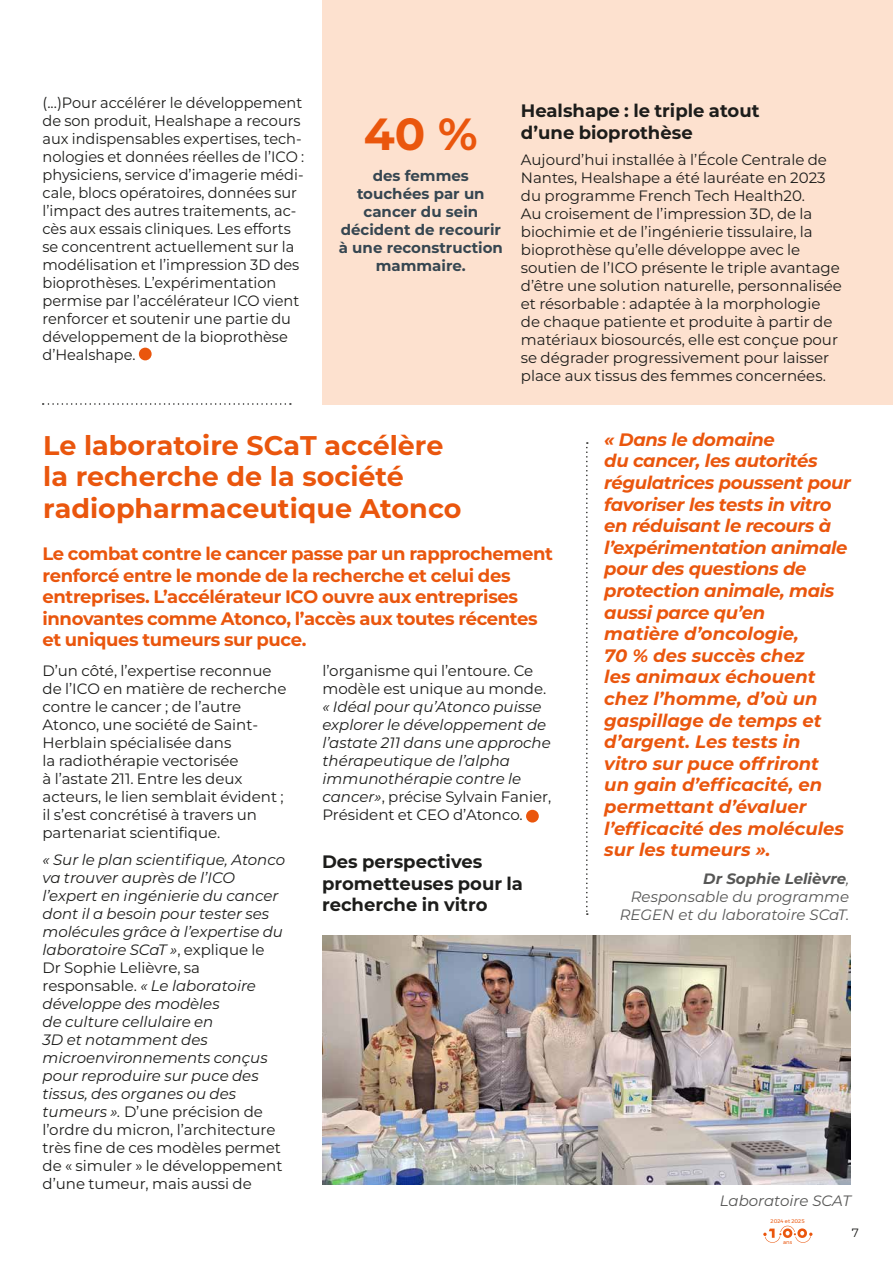
<style>
.page{position:relative;width:893px;height:1263px;background:#fff}
.page>*{position:absolute;margin:0;border:0;box-sizing:border-box;transform-origin:0 0}
.t1{font:700 45px "Montserrat";color:#ea560d}
.t2{font:700 27px/31.5px "Montserrat";color:#ea560d}
.t3{font:italic 700 18px/21.6px "Montserrat";letter-spacing:-.015em;color:#ea560d}
.t4{font:700 18px/21.6px "Montserrat";letter-spacing:-.02em;color:#ea560d}
.t5{font:700 18px/21.6px "Montserrat";color:#1d1d1b}
.t6{font:100 15px/18px "Montserrat";color:#1d1d1b}
.t7{font:italic 15px/18px "Montserrat";color:#1d1d1b}
.t8{font:italic 15px/18px "Montserrat";color:#575756;text-align:right}
.t9{font:700 15px/18px "Montserrat";color:#364651;text-align:center}
.t10{font:100 12px "Montserrat";color:#1d1d1b}
.t11{font:5.25px "Montserrat";color:#ea560d}
.s1{font-weight:100;font-style:normal}
.s2{font-weight:700}
</style>
<div class="page">
<svg style="left:763px;top:1226px;width:49px;height:17px"></svg>
<div style="left:526px;top:810px;width:13px;height:12px;background:#ea560d;border-radius:50%"></div>
<div style="left:322px;top:0;width:571px;height:405px;background:#fde1cf"></div>
<div style="left:139px;top:348px;width:13px;height:12px;background:#ea560d;border-radius:50%"></div>
<svg style="left:586px;top:442px;width:2px;height:473px"></svg>
<img style="left:322px;top:935px;width:528px;height:249px">
<svg style="left:43px;top:403px;width:248px;height:2px"></svg>
<p class="t6" style="left:43px;top:94px;width:263px">(...)Pour accélérer le développement de son produit, Healshape a recours aux indispensables expertises, tech&shy;nologies et données réelles de l’ICO : physiciens, service d’imagerie médi&shy;cale, blocs opératoires, données sur l’impact des autres traitements, ac&shy;cès aux essais cliniques. Les efforts se concentrent actuellement sur la modélisation et l’impression 3D des bioprothèses. L’expérimentation permise par l’accélérateur ICO vient renforcer et soutenir une partie du développement de la bioprothèse d’Healshape.</p>
<p class="t5" style="left:521px;top:99px;width:240px">Healshape : le triple atout d’une bioprothèse</p>
<h1 class="t1" style="left:364px;top:101px;width:115px">40 %</h1>
<p class="t9" style="left:339px;top:166px;width:166px">des femmes touchées par un cancer du sein décident de recourir à une reconstruction mammaire.</p>
<p class="t6" style="left:521px;top:151px;width:323px">Aujourd’hui installée à l’École Centrale de Nantes, Healshape a été lauréate en 2023 du programme French Tech Health20.<br>Au croisement de l’impression 3D, de la biochimie et de l’ingénierie tissulaire, la bioprothèse qu’elle développe avec le soutien de l’ICO présente le triple avantage d’être une solution naturelle, personnalisée et résorbable : adaptée à la morphologie de chaque patiente et produite à partir de matériaux biosourcés, elle est conçue pour se dégrader progressivement pour laisser place aux tissus des femmes concernées.</p>
<h2 class="t2" style="left:43px;top:428px;width:420px">Le laboratoire SCaT accélère la recherche de la société radiopharmaceutique Atonco</h2>
<p class="t4" style="left:43px;top:542px;width:512px">Le combat contre le cancer passe par un rapprochement renforcé entre le monde de la recherche et celui des entreprises. L’accélérateur ICO ouvre aux entreprises innovantes comme Atonco, l’accès aux toutes récentes et uniques tumeurs sur puce.</p>
<p class="t6" style="left:43px;top:662px;width:245px">D’un côté, l’expertise reconnue de l’ICO en matière de recherche contre le cancer ; de l’autre<br>Atonco, une société de Saint-<br>Herblain spécialisée dans<br>la radiothérapie vectorisée<br>à l’astate 211. Entre les deux acteurs, le lien semblait évident ; il s’est concrétisé à travers un partenariat scientifique.</p>
<p class="t7" style="left:43px;top:850px;width:244px">« Sur le plan scientifique, Atonco va trouver auprès de l’ICO l’expert en ingénierie du cancer dont il a besoin pour tester ses molécules grâce à l’expertise du laboratoire SCaT »<span class="s1">, explique le<br>Dr Sophie Lelièvre, sa responsable.</span> « Le laboratoire développe des modèles<br>de culture cellulaire en<br>3D et notamment des microenvironnements conçus pour reproduire sur puce des tissus, des organes ou des tumeurs ». <span class="s1">D’une précision de l’ordre du micron, l’architecture très fine de ces modèles permet de « simuler » le développement d’une tumeur, mais aussi de</span></p>
<p class="t6" style="left:322px;top:662px;width:225px">l’organisme qui l’entoure. Ce modèle est unique au monde.</p>
<p class="t7" style="left:322px;top:697px;width:230px">« Idéal pour qu’Atonco puisse explorer le développement de l’astate 211 dans une approche thérapeutique de l’alpha immunothérapie contre le cancer»<span class="s1">, précise Sylvain Fanier,<br>Président et CEO d’Atonco.</span></p>
<p class="t5" style="left:322px;top:850px;width:203px">Des perspectives prometteuses pour la recherche in vitro</p>
<p class="t3" style="left:604px;top:428px;width:248px">« Dans le domaine<br>du cancer, les autorités régulatrices poussent pour favoriser les tests in vitro en réduisant le recours à l’expérimentation animale pour des questions de protection animale, mais aussi parce qu’en<br>matière d’oncologie,<br>70 % des succès chez<br>les animaux échouent chez l’homme, d’où un gaspillage de temps et d’argent. Les tests in<br>vitro sur puce offriront<br>un gain d’efficacité, en permettant d’évaluer l’efficacité des molécules sur les tumeurs ».</p>
<p class="t8" style="left:620px;top:869px;width:231px"><span class="s2">Dr Sophie Lelièvre</span>,<br>Responsable du programme<br>REGEN et du laboratoire SCaT.</p>
<p class="t8" style="left:720px;top:1191px;width:133px">Laboratoire SCAT</p>
<p class="t11" style="left:771px;top:1217px;width:35px">2024 et 2025</p>
<p class="t11" style="left:783px;top:1238px;width:10px">ans</p>
<p class="t10" style="left:852px;top:1225px;width:9px">7</p>
</div>
